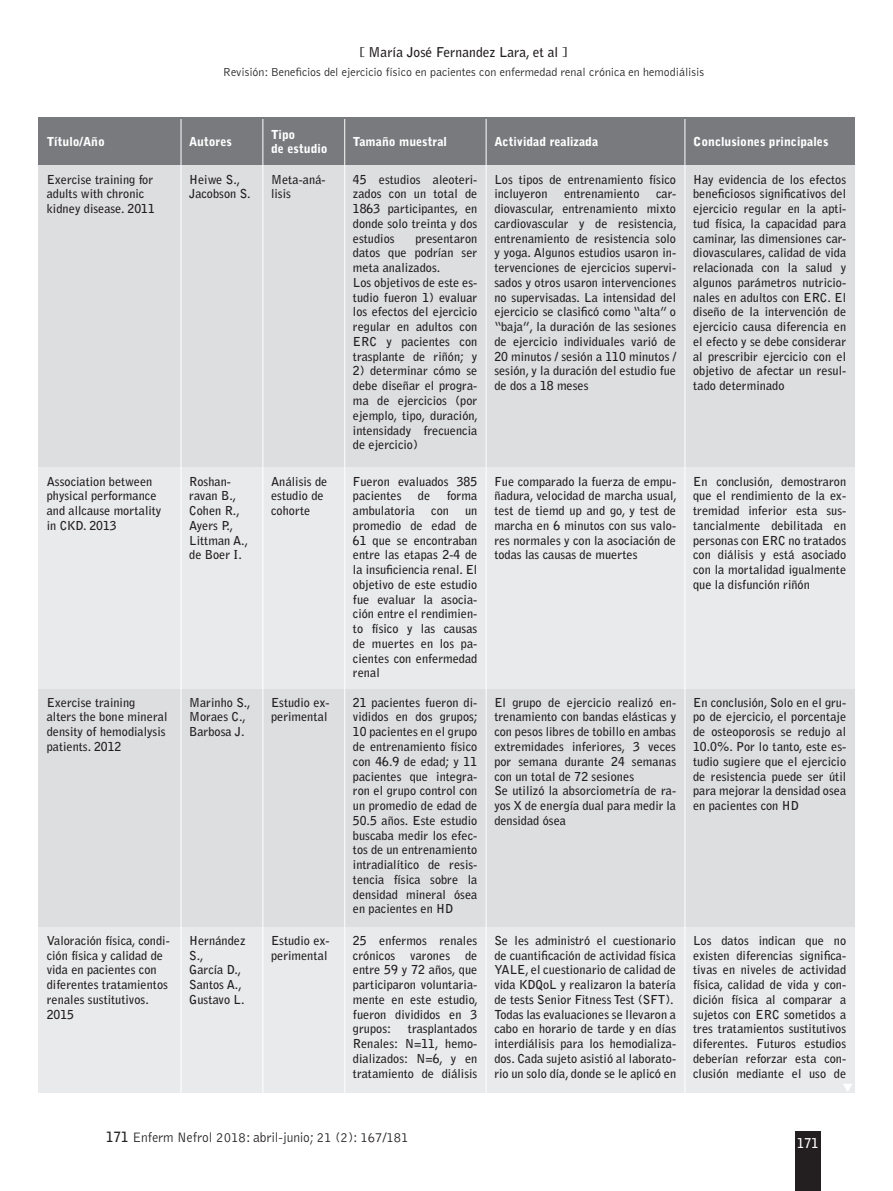
<style>
.page{position:relative;width:893px;height:1191px;background:#fff}
.page>*{position:absolute;margin:0;border:0;box-sizing:border-box;transform-origin:0 0}
.t1{font:300 14.1px "Bell Gothic Std";color:#231f20;scale:.95 1}
.t2{font:700 13.5px "Bell Gothic Std";color:#231f20}
.t3{font:700 13.5px "Bell Gothic Std";color:#fff;scale:.95 1}
.t4{font:700 12.3px/14.7px "Bell Gothic Std";color:#231f20;text-align:justify}
.t5{font:900 12.3px "Bell Gothic Std";color:#fff}
._00titularprincipal{font:300 12px "Bell Gothic Std";color:#231f20}
.s1{font-weight:700}
</style>
<div class="page">
<div style="left:795px;top:1131px;width:26px;height:60px;background:#231f20"></div>
<div style="left:38px;top:117px;width:143px;height:49px;background:#787a7d"></div>
<div style="left:181px;top:117px;width:82px;height:49px;background:#787a7d"></div>
<div style="left:263px;top:117px;width:81px;height:49px;background:#787a7d"></div>
<div style="left:344px;top:117px;width:142px;height:49px;background:#787a7d"></div>
<div style="left:486px;top:117px;width:199px;height:49px;background:#787a7d"></div>
<div style="left:685px;top:117px;width:170px;height:49px;background:#787a7d"></div>
<div style="left:38px;top:166px;width:143px;height:302px;background:#dddee0"></div>
<div style="left:38px;top:468px;width:143px;height:221px;background:#e9eaeb"></div>
<div style="left:38px;top:689px;width:143px;height:238px;background:#dddee0"></div>
<div style="left:38px;top:927px;width:143px;height:166px;background:#e9eaeb"></div>
<div style="left:181px;top:166px;width:82px;height:302px;background:#dddee0"></div>
<div style="left:181px;top:468px;width:82px;height:221px;background:#e9eaeb"></div>
<div style="left:181px;top:689px;width:82px;height:238px;background:#dddee0"></div>
<div style="left:181px;top:927px;width:82px;height:166px;background:#e9eaeb"></div>
<div style="left:263px;top:166px;width:81px;height:302px;background:#dddee0"></div>
<div style="left:263px;top:468px;width:81px;height:221px;background:#e9eaeb"></div>
<div style="left:263px;top:689px;width:81px;height:238px;background:#dddee0"></div>
<div style="left:263px;top:927px;width:81px;height:166px;background:#e9eaeb"></div>
<div style="left:344px;top:166px;width:142px;height:302px;background:#dddee0"></div>
<div style="left:344px;top:468px;width:142px;height:221px;background:#e9eaeb"></div>
<div style="left:344px;top:689px;width:142px;height:238px;background:#dddee0"></div>
<div style="left:344px;top:927px;width:142px;height:166px;background:#e9eaeb"></div>
<div style="left:486px;top:166px;width:199px;height:302px;background:#dddee0"></div>
<div style="left:486px;top:468px;width:199px;height:221px;background:#e9eaeb"></div>
<div style="left:486px;top:689px;width:199px;height:238px;background:#dddee0"></div>
<div style="left:486px;top:927px;width:199px;height:166px;background:#e9eaeb"></div>
<div style="left:685px;top:166px;width:170px;height:302px;background:#dddee0"></div>
<div style="left:685px;top:468px;width:170px;height:221px;background:#e9eaeb"></div>
<div style="left:685px;top:689px;width:170px;height:238px;background:#dddee0"></div>
<div style="left:685px;top:927px;width:170px;height:166px;background:#e9eaeb"></div>
<hr style="left:181px;top:119px;width:1px;height:974px;background:#fff">
<hr style="left:263px;top:119px;width:1px;height:974px;background:#fff">
<hr style="left:344px;top:119px;width:1px;height:974px;background:#fff">
<hr style="left:486px;top:119px;width:1px;height:974px;background:#fff">
<hr style="left:685px;top:119px;width:1px;height:974px;background:#fff">
<p class="t2" style="left:360px;top:44px;width:209px">[ María José Fernandez Lara, et al ]</p>
<p class="_00titularprincipal" style="left:223px;top:66px;width:482px">Revisión: Beneficios del ejercicio físico en pacientes con enfermedad renal crónica en hemodiálisis</p>
<p class="t5" style="left:47px;top:134px;width:60px">Título/Año</p>
<p class="t5" style="left:189px;top:134px;width:44px">Autores</p>
<p class="t4" style="left:47px;top:172px;width:110px;text-align:left">Exercise training for adults with chronic kidney disease. 2011</p>
<p class="t4" style="left:189px;top:172px;width:52px">Heiwe S.,</p>
<p class="t4" style="left:189px;top:186px;width:63px">Jacobson S.</p>
<p class="t5" style="left:271px;top:127px;width:26px">Tipo</p>
<p class="t5" style="left:271px;top:142px;width:58px">de estudio</p>
<p class="t4" style="left:271px;top:172px;width:56px">Meta-aná&shy;lisis</p>
<p class="t4" style="left:47px;top:474px;width:116px;text-align:left">Association between physical performance and allcause mortality in CKD. 2013</p>
<p class="t4" style="left:189px;top:474px;width:60px;text-align:left">Roshan&shy;ravan B.,<br>Cohen R.,<br>Ayers P.,<br>Littman A., de Boer I.</p>
<p class="t4" style="left:271px;top:474px;width:58px;text-align:left">Análisis de estudio de cohorte</p>
<p class="t4" style="left:47px;top:695px;width:122px;text-align:left">Exercise training alters the bone mineral density of hemodialysis patients. 2012</p>
<p class="t4" style="left:189px;top:695px;width:63px;text-align:left">Marinho S.,<br>Moraes C.,<br>Barbosa J.</p>
<p class="t4" style="left:271px;top:695px;width:60px">Estudio ex&shy;perimental</p>
<p class="t4" style="left:47px;top:933px;width:125px;text-align:left">Valoración física, condi&shy;ción física y calidad de vida en pacientes con diferentes tratamientos renales sustitutivos.<br>2015</p>
<p class="t4" style="left:189px;top:933px;width:58px">Hernández<br>S.,</p>
<p class="t4" style="left:189px;top:962px;width:54px">García D.,</p>
<p class="t4" style="left:189px;top:977px;width:54px">Santos A.,</p>
<p class="t4" style="left:189px;top:992px;width:57px">Gustavo L.</p>
<p class="t4" style="left:271px;top:933px;width:60px">Estudio ex&shy;perimental</p>
<p class="t5" style="left:353px;top:134px;width:95px">Tamaño muestral</p>
<p class="t5" style="left:494px;top:134px;width:105px">Actividad realizada</p>
<p class="t5" style="left:693px;top:134px;width:137px">Conclusiones principales</p>
<p class="t4" style="left:353px;top:172px;width:126px">45 estudios aleoteri&shy;zados con un total de 1863 participantes, en donde solo treinta y dos estudios</p>
<p class="t4" style="left:353px;top:231px;width:126px;text-indent:63px">presentaron datos que podrían ser meta analizados.</p>
<p class="t4" style="left:353px;top:275px;width:126px">Los objetivos de este es&shy;tudio fueron 1) evaluar los efectos del ejercicio regular en adultos con ERC y pacientes con trasplante de riñón; y</p>
<p class="t4" style="left:353px;top:364px;width:127px">2) determinar cómo se debe diseñar el progra&shy;ma de ejercicios (por ejemplo, tipo, duración, intensidady frecuencia de ejercicio)</p>
<p class="t4" style="left:353px;top:474px;width:126px">Fueron evaluados 385 pacientes</p>
<p class="t4" style="left:418px;top:488px;width:14px">de</p>
<p class="t4" style="left:447px;top:488px;width:32px">forma</p>
<p class="t4" style="left:353px;top:503px;width:64px">ambulatoria</p>
<p class="t4" style="left:431px;top:503px;width:19px">con</p>
<p class="t4" style="left:353px;top:503px;width:126px;text-indent:112px">un promedio de edad de 61 que se encontraban entre las etapas 2-4 de la insuficiencia renal. El objetivo de este estudio fue evaluar la asocia&shy;ción entre el rendimien&shy;to físico y las causas de muertes en los pa&shy;cientes con enfermedad renal</p>
<p class="t4" style="left:353px;top:695px;width:127px">21 pacientes fueron di&shy;vididos en dos grupos; 10 pacientes en el grupo de entrenamiento físico con 46.9 de edad; y 11 pacientes que integra&shy;ron el grupo control con un promedio de edad de 50.5 años. Este estudio buscaba medir los efec&shy;tos de un entrenamiento intradialítico de resis&shy;tencia física sobre la densidad mineral ósea en pacientes en HD</p>
<p class="t4" style="left:353px;top:933px;width:127px">25 enfermos renales crónicos varones de entre 59 y 72 años, que participaron voluntaria&shy;mente en este estudio, fueron divididos en 3 grupos:</p>
<p class="t4" style="left:353px;top:1021px;width:126px;text-indent:55px">trasplantados Renales: N=11, hemo&shy;dializados: N=6, y en tratamiento de diálisis</p>
<p class="t4" style="left:494px;top:172px;width:183px">Los tipos de entrenamiento físico incluyeron</p>
<p class="t4" style="left:564px;top:186px;width:77px">entrenamiento</p>
<p class="t4" style="left:494px;top:186px;width:184px;text-indent:162px">car&shy;diovascular, entrenamiento mixto cardiovascular y de resistencia, entrenamiento de resistencia solo y yoga. Algunos estudios usaron in&shy;tervenciones de ejercicios supervi&shy;sados y otros usaron intervenciones no supervisadas. La intensidad del ejercicio se clasificó como “alta” o “baja”, la duración de las sesiones de ejercicio individuales varió de 20 minutos / sesión a 110 minutos / sesión, y la duración del estudio fue de dos a 18 meses</p>
<p class="t4" style="left:693px;top:172px;width:155px">Hay evidencia de los efectos beneficiosos significativos del ejercicio regular en la apti&shy;tud física, la capacidad para caminar, las dimensiones car&shy;diovasculares, calidad de vida relacionada con la salud y algunos parámetros nutricio&shy;nales en adultos con ERC. El diseño de la intervención de ejercicio causa diferencia en el efecto y se debe considerar al prescribir ejercicio con el objetivo de afectar un resul&shy;tado determinado</p>
<p class="t4" style="left:494px;top:474px;width:184px">Fue comparado la fuerza de empu&shy;ñadura, velocidad de marcha usual, test de tiemd up and go, y test de marcha en 6 minutos con sus valo&shy;res normales y con la asociación de todas las causas de muertes</p>
<p class="t4" style="left:693px;top:474px;width:155px">En conclusión, demostraron que el rendimiento de la ex&shy;tremidad inferior esta sus&shy;tancialmente debilitada en personas con ERC no tratados con diálisis y está asociado con la mortalidad igualmente que la disfunción riñón</p>
<p class="t4" style="left:494px;top:695px;width:183px">El grupo de ejercicio realizó en&shy;trenamiento con bandas elásticas y con pesos libres de tobillo en ambas extremidades inferiores, 3 veces por semana durante 24 semanas con un total de 72 sesiones</p>
<p class="t4" style="left:494px;top:783px;width:183px">Se utilizó la absorciometría de ra&shy;yos X de energía dual para medir la densidad ósea</p>
<p class="t4" style="left:693px;top:695px;width:155px">En conclusión, Solo en el gru&shy;po de ejercicio, el porcentaje de osteoporosis se redujo al 10.0%. Por lo tanto, este es&shy;tudio sugiere que el ejercicio de resistencia puede ser útil para mejorar la densidad osea en pacientes con HD</p>
<p class="t4" style="left:494px;top:933px;width:183px">Se les administró el cuestionario de cuantificación de actividad física YALE, el cuestionario de calidad de vida KDQoL y realizaron la batería de tests Senior Fitness Test (SFT).</p>
<p class="t4" style="left:494px;top:1007px;width:183px">Todas las evaluaciones se llevaron a cabo en horario de tarde y en días interdiálisis para los hemodializa&shy;dos. Cada sujeto asistió al laborato&shy;rio un solo día, donde se le aplicó en</p>
<p class="t4" style="left:693px;top:933px;width:155px">Los datos indican que no existen diferencias significa&shy;tivas en niveles de actividad física, calidad de vida y con&shy;dición física al comparar a sujetos con ERC sometidos a tres tratamientos sustitutivos diferentes. Futuros estudios deberían reforzar esta con&shy;clusión mediante el uso de</p>
<p class="t1" style="left:106px;top:1129px;width:320px"><span class="s1">171</span> Enferm Nefrol 2018: abril-junio; 21 (2): 167/181</p>
<p class="t3" style="left:797px;top:1134px;width:24px">171</p>
</div>
